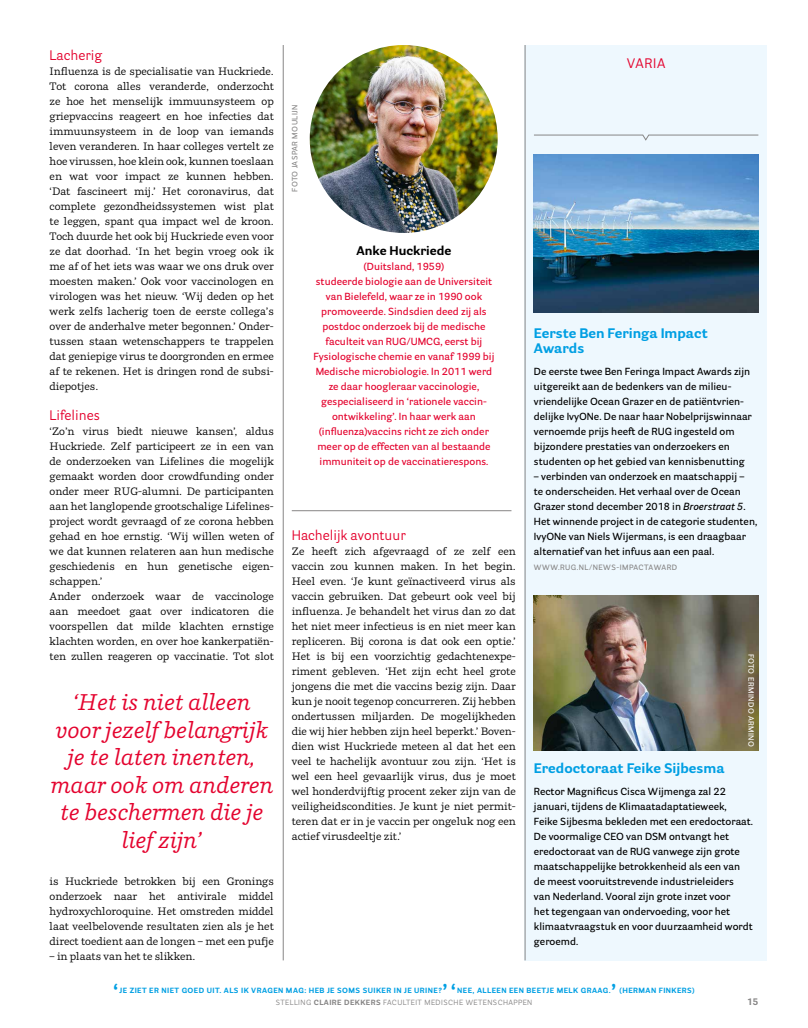
<style>
.page{position:relative;width:808px;height:1028px;background:#fff}
.page>*{position:absolute;margin:0;border:0;box-sizing:border-box;transform-origin:0 0}
.t1{font:italic 22.5px/27.5px "Parry";color:#e4032e;text-align:center}
.t2{font:700 20px "Parry Grotesque";color:#009fe3}
.t3{font:700 13.75px/15px "Parry Grotesque";color:#009fe3}
.t4{font:13.75px "Parry Grotesque";color:#e4032e}
.t5{font:700 12.5px "Parry Grotesque";color:#000}
.t6{font:10.62px/15px "Parry";color:#000;text-align:justify}
.t7{font:600 10px/15px "Parry Grotesque";color:#000}
.t8{font:600 10px/15px "Parry Grotesque";color:#e4032e;text-align:center}
.t9{font:700 9.38px "Parry Grotesque";color:#878686}
.t10{font:700 7.5px "Parry Grotesque";letter-spacing:.06em;color:#009fe3}
.t11{font:7.5px "Parry Grotesque";letter-spacing:.06em;color:#878686}
.t12{font:600 7.5px "Parry Grotesque";letter-spacing:.06em;color:#878686}
.t13{font:600 7.5px "Parry Grotesque";letter-spacing:.06em;color:#fff}
.s1{font-style:italic}
.s2{font-weight:700}
</style>
<div class="page">
<div style="left:524px;top:45px;width:243px;height:915px;background:#eef8fe"></div>
<svg style="left:534px;top:134px;width:225px;height:7px"></svg>
<hr style="left:283px;top:45px;width:1px;height:915px;background:#878686">
<hr style="left:525px;top:45px;width:1px;height:915px;background:#878686">
<img style="left:310px;top:45px;width:188px;height:188px;border-radius:94px">
<hr style="left:292px;top:510px;width:219px;height:1px;background:#878686">
<img style="left:534px;top:595px;width:224px;height:155px">
<img style="left:534px;top:155px;width:224px;height:158px">
<p class="t4" style="left:50px;top:47px;width:54px">Lacherig</p>
<p class="t6" style="left:50px;top:64px;width:226px">Influenza is de specialisatie van Huckriede.<br>Tot corona alles veranderde, onderzocht ze hoe het menselijk immuunsysteem op griepvaccins reageert en hoe infecties dat immuunsysteem in de loop van iemands leven veranderen. In haar colleges vertelt ze hoe virussen, hoe klein ook, kunnen toeslaan en wat voor impact ze kunnen hebben. ‘Dat fascineert mij.’ Het coronavirus, dat complete gezondheidssystemen wist plat te leggen, spant qua impact wel de kroon.<br>Toch duurde het ook bij Huckriede even voor ze dat doorhad. ‘In het begin vroeg ook ik me af of het iets was waar we ons druk over moesten maken.’ Ook voor vaccinologen en virologen was het nieuw. ‘Wij deden op het werk zelfs lacherig toen de eerste collega’s over de anderhalve meter begonnen.’ Onder&shy;tussen staan wetenschappers te trappelen dat geniepige virus te doorgronden en ermee af te rekenen. Het is dringen rond de subsi&shy;diepotjes.</p>
<p class="t4" style="left:50px;top:407px;width:52px">Lifelines</p>
<p class="t6" style="left:50px;top:424px;width:226px;text-align:left">‘Zo’n virus biedt nieuwe kansen’, aldus Huckriede. Zelf participeert ze in een van de onderzoeken van Lifelines die mogelijk gemaakt worden door crowdfunding onder onder meer RUG-alumni. De participanten aan het langlopende grootschalige Lifelines&shy;project wordt gevraagd of ze corona hebben gehad en hoe ernstig. ‘Wij willen weten of we dat kunnen relateren aan hun medische geschiedenis en hun genetische eigen&shy;schappen.’<br>Ander onderzoek waar de vaccinologe aan meedoet gaat over indicatoren die voorspellen dat milde klachten ernstige klachten worden, en over hoe kankerpatiën&shy;ten zullen reageren op vaccinatie. Tot slot</p>
<h1 class="t1" style="left:51px;top:688px;width:224px">‘Het is niet alleen voor jezelf belangrijk je te laten inenten, maar ook om anderen te beschermen die je lief zijn’</h1>
<p class="t6" style="left:50px;top:874px;width:226px">is Huckriede betrokken bij een Gronings onderzoek naar het antivirale middel hydroxychloroquine. Het omstreden middel laat veelbelovende resultaten zien als je het direct toedient aan de longen – met een pufje</p>
<p class="t6" style="left:50px;top:949px;width:147px">– in plaats van het te slikken.</p>
<p class="t12" style="left:290px;top:192px;width:89px;rotate:-90deg">FOTO JASPAR MOULIJN</p>
<p class="t5" style="left:356px;top:243px;width:96px">Anke Huckriede</p>
<p class="t8" style="left:313px;top:259px;width:182px">(Duitsland, 1959)<br>studeerde biologie aan de Universiteit van Bielefeld, waar ze in 1990 ook promoveerde. Sindsdien deed zij als postdoc onderzoek bij de medische faculteit van RUG/UMCG, eerst bij Fysiologische chemie en vanaf 1999 bij Medische microbiologie. In 2011 werd ze daar hoogleraar vaccinologie, gespecialiseerd in ‘rationele vaccin&shy;ontwikkeling’. In haar werk aan (influenza)vaccins richt ze zich onder meer op de effecten van al bestaande immuniteit op de vaccinatierespons.</p>
<p class="t4" style="left:292px;top:527px;width:116px">Hachelijk avontuur</p>
<p class="t6" style="left:292px;top:544px;width:226px">Ze heeft zich afgevraagd of ze zelf een vaccin zou kunnen maken. In het begin.<br>Heel even. ‘Je kunt geïnactiveerd virus als vaccin gebruiken. Dat gebeurt ook veel bij influenza. Je behandelt het virus dan zo dat het niet meer infectieus is en niet meer kan repliceren. Bij corona is dat ook een optie.’ Het is bij een voorzichtig gedachtenexpe&shy;riment gebleven. ‘Het zijn echt heel grote jongens die met die vaccins bezig zijn. Daar kun je nooit tegenop concurreren. Zij hebben ondertussen miljarden. De mogelijkheden die wij hier hebben zijn heel beperkt.’ Boven&shy;dien wist Huckriede meteen al dat het een veel te hachelijk avontuur zou zijn. ‘Het is wel een heel gevaarlijk virus, dus je moet wel honderdvijftig procent zeker zijn van de veiligheidscondities. Je kunt je niet permit&shy;teren dat er in je vaccin per ongeluk nog een actief virusdeeltje zit.’</p>
<p class="t4" style="left:627px;top:54px;width:40px">VARIA</p>
<p class="t3" style="left:534px;top:325px;width:175px">Eerste Ben Feringa Impact<br>Awards</p>
<p class="t7" style="left:534px;top:364px;width:219px">De eerste twee Ben Feringa Impact Awards zijn uitgereikt aan de bedenkers van de milieu&shy;vriendelijke Ocean Grazer en de patiëntvrien&shy;delijke IvyONe. De naar haar Nobelprijswinnaar vernoemde prijs heeft de RUG ingesteld om bijzondere prestaties van onderzoekers en studenten op het gebied van kennisbenutting</p>
<p class="t7" style="left:534px;top:469px;width:225px">– verbinden van onderzoek en maatschappij –<br>te onderscheiden. Het verhaal over de Ocean Grazer stond december 2018 in <span class="s1">Broerstraat 5</span>.<br>Het winnende project in de categorie studenten, IvyONe van Niels Wijermans, is een draagbaar alternatief van het infuus aan een paal.</p>
<p class="t12" style="left:534px;top:563px;width:145px">WWW.RUG.NL/NEWS-IMPACTAWARD</p>
<p class="t13" style="left:756px;top:653px;width:95px;rotate:90deg">FOTO ERMINDO ARMINO</p>
<p class="t3" style="left:534px;top:760px;width:192px">Eredoctoraat Feike Sijbesma</p>
<p class="t7" style="left:534px;top:784px;width:221px">Rector Magnificus Cisca Wijmenga zal 22 januari, tijdens de Klimaatadaptatieweek, Feike Sijbesma bekleden met een eredoctoraat.<br>De voormalige CEO van DSM ontvangt het eredoctoraat van de RUG vanwege zijn grote maatschappelijke betrokkenheid als een van de meest vooruitstrevende industrieleiders<br>van Nederland. Vooral zijn grote inzet voor<br>het tegengaan van ondervoeding, voor het klimaatvraagstuk en voor duurzaamheid wordt geroemd.</p>
<h2 class="t2" style="left:113px;top:978px;width:7px">‘</h2>
<h2 class="t2" style="left:442px;top:978px;width:15px">’‘</h2>
<h2 class="t2" style="left:611px;top:978px;width:7px">’</h2>
<p class="t10" style="left:620px;top:985px;width:77px">(HERMAN FINKERS)</p>
<p class="t10" style="left:120px;top:985px;width:324px">JE ZIET ER NIET GOED UIT. ALS IK VRAGEN MAG: HEB JE SOMS SUIKER IN JE URINE?</p>
<p class="t10" style="left:457px;top:985px;width:155px">NEE, ALLEEN EEN BEETJE MELK GRAAG.</p>
<p class="t11" style="left:276px;top:998px;width:258px">STELLING <span class="s2">CLAIRE DEKKERS</span> FACULTEIT MEDISCHE WETENSCHAPPEN</p>
<p class="t9" style="left:747px;top:996px;width:13px">15</p>
</div>
